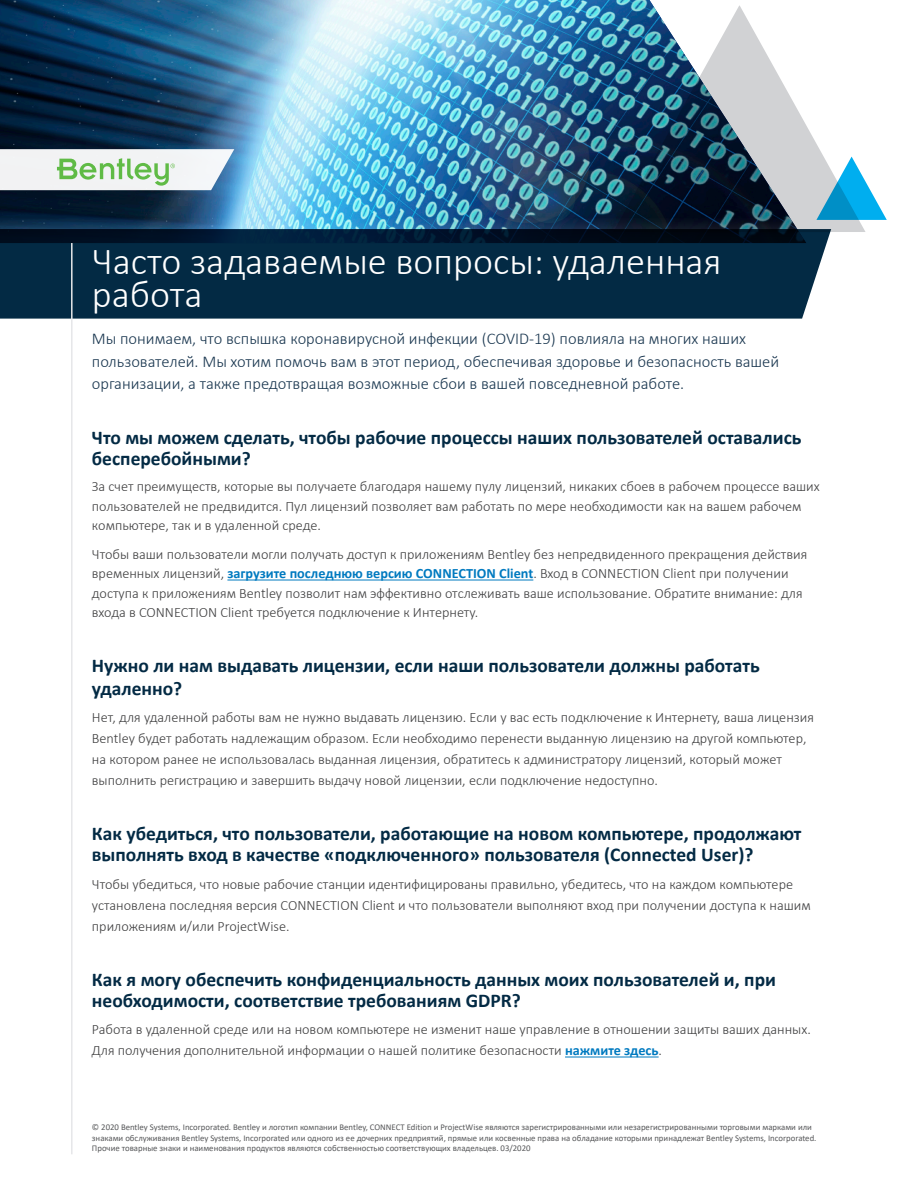
<style>
.page{position:relative;width:918px;height:1188px;background:#fff}
.page>*{position:absolute;margin:0;border:0;box-sizing:border-box;transform-origin:0 0}
.t1{font:300 38.25px/33px "Calibri";color:#fff}
.Section_sub-header{font:700 19.5px/21px "Calibri";color:#032a44}
.Body_copy{font:300 16.5px/22.5px "Calibri";color:#19364f}
.Body_copy-2{font:300 14.25px/21px "Calibri";color:#3e3e3f}
.S__Legal_text{font:8.7px/10.5px "Calibri";color:#57585a}
.s1{font-weight:700;color:#007ac0}
</style>
<div class="page">
<svg style="left:806px;top:125px;width:60px;height:107px"></svg>
<svg style="left:816px;top:157px;width:71px;height:63px"></svg>
<img style="left:0;top:0;width:806px;height:229px">
<svg style="left:0;top:229px;width:831px;height:90px;background:#082a43"></svg>
<hr style="left:71px;top:243px;width:2px;height:911px;background:#e6e7e9">
<svg style="left:0;top:149px;width:234px;height:41px"></svg>
<hr style="left:227px;top:580px;width:306px;height:1px;background:#007ac0">
<hr style="left:565px;top:1057px;width:94px;height:1px;background:#007ac0">
<p class="t1" style="left:92px;top:244px;width:631px">Часто задаваемые вопросы: удаленная работа</p>
<p class="Body_copy" style="left:92px;top:328px;width:689px">Мы понимаем, что вспышка коронавирусной инфекции (COVID-19) повлияла на многих наших пользователей. Мы хотим помочь вам в этот период, обеспечивая здоровье и безопасность вашей организации, а также предотвращая возможные сбои в вашей повседневной работе.</p>
<p class="Section_sub-header" style="left:92px;top:427px;width:711px">Что мы можем сделать, чтобы рабочие процессы наших пользователей оставались бесперебойными?</p>
<p class="Body_copy-2" style="left:92px;top:477px;width:729px;line-height:19.5px">За счет преимуществ, которые вы получаете благодаря нашему пулу лицензий, никаких сбоев в рабочем процессе ваших пользователей не предвидится. Пул лицензий позволяет вам работать по мере необходимости как на вашем рабочем компьютере, так и в удаленной среде.</p>
<p class="Body_copy-2" style="left:92px;top:544px;width:717px;line-height:19.5px">Чтобы ваши пользователи могли получать доступ к приложениям Bentley без непредвиденного прекращения действия временных лицензий, <span class="s1">загрузите последнюю версию CONNECTION Client</span>. Вход в CONNECTION Client при получении доступа к приложениям Bentley позволит нам эффективно отслеживать ваше использование. Обратите внимание: для входа в CONNECTION Client требуется подключение к Интернету.</p>
<p class="Section_sub-header" style="left:92px;top:654px;width:669px;line-height:22.5px">Нужно ли нам выдавать лицензии, если наши пользователи должны работать удаленно?</p>
<p class="Body_copy-2" style="left:92px;top:707px;width:724px">Нет, для удаленной работы вам не нужно выдавать лицензию. Если у вас есть подключение к Интернету, ваша лицензия Bentley будет работать надлежащим образом. Если необходимо перенести выданную лицензию на другой компьютер, на котором ранее не использовалась выданная лицензия, обратитесь к администратору лицензий, который может выполнить регистрацию и завершить выдачу новой лицензии, если подключение недоступно.</p>
<p class="Section_sub-header" style="left:92px;top:823px;width:711px">Как убедиться, что пользователи, работающие на новом компьютере, продолжают выполнять вход в качестве «подключенного» пользователя (Connected User)?</p>
<p class="Body_copy-2" style="left:92px;top:874px;width:720px">Чтобы убедиться, что новые рабочие станции идентифицированы правильно, убедитесь, что на каждом компьютере установлена последняя версия CONNECTION Client и что пользователи выполняют вход при получении доступа к нашим приложениям и/или ProjectWise.</p>
<p class="Section_sub-header" style="left:92px;top:968px;width:686px">Как я могу обеспечить конфиденциальность данных моих пользователей и, при необходимости, соответствие требованиям GDPR?</p>
<p class="Body_copy-2" style="left:92px;top:1019px;width:720px">Работа в удаленной среде или на новом компьютере не изменит наше управление в отношении защиты ваших данных.<br>Для получения дополнительной информации о нашей политике безопасности <span class="s1">нажмите здесь</span>.</p>
<p class="S__Legal_text" style="left:92px;top:1122px;width:726px">© 2020 Bentley Systems, Incorporated. Bentley и логотип компании Bentley, CONNECT Edition и ProjectWise являются зарегистрированными или незарегистрированными торговыми марками или знаками обслуживания Bentley Systems, Incorporated или одного из ее дочерних предприятий, прямые или косвенные права на обладание которыми принадлежат Bentley Systems, Incorporated.<br>Прочие товарные знаки и наименования продуктов являются собственностью соответствующих владельцев. 03/2020</p>
</div>
